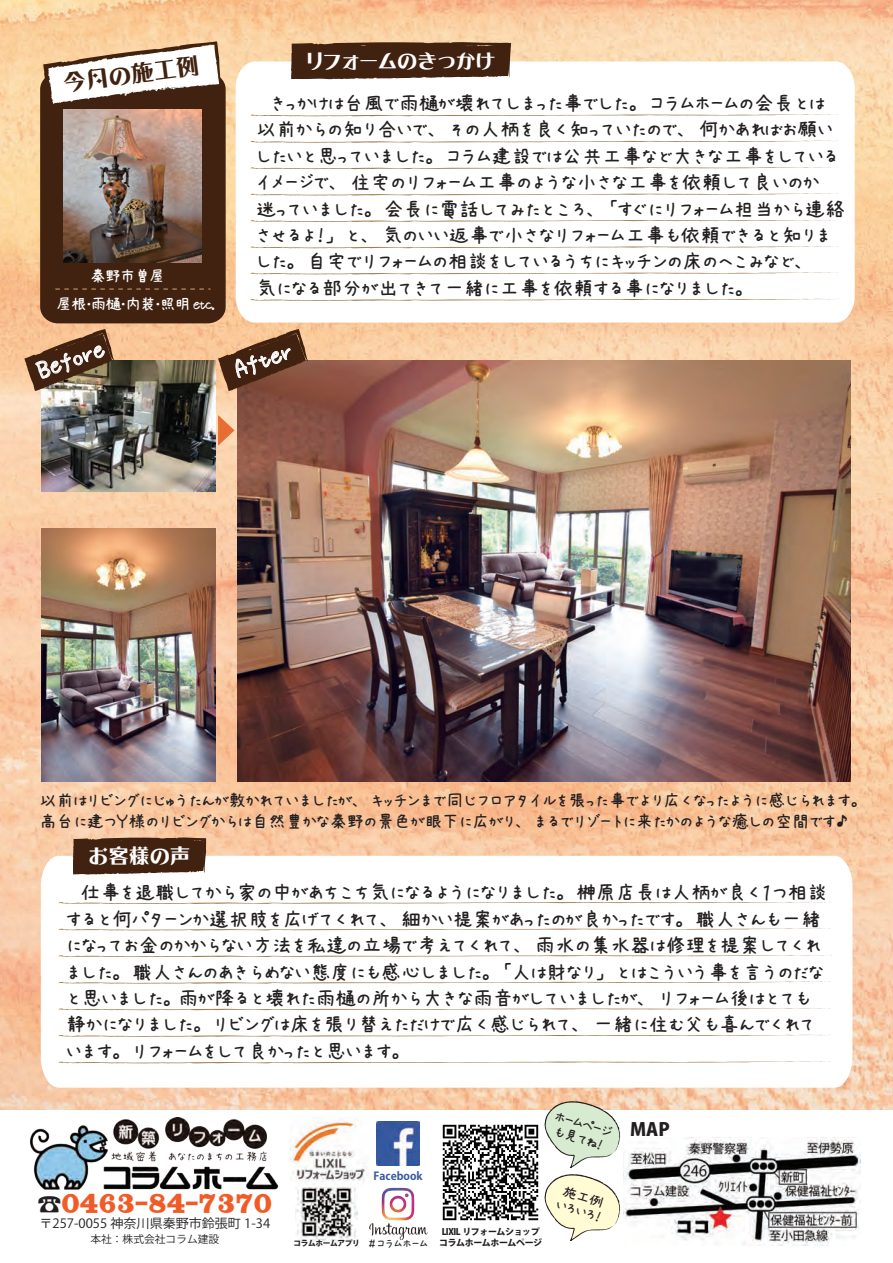
<style>
.page{position:relative;width:893px;height:1263px;background:#fff}
.page>*{position:absolute;margin:0;border:0;box-sizing:border-box;transform-origin:0 0}
.t1{font:28.5px "Koz Go Pro";color:#e86d33;scale:.79 1}
.t2{font:25.65px "AP Japanesefont";color:#fff}
.t3{font:24px "HG Suji 001";color:#f15b27}
.t4{font:22.8px "DF Roman Yuki W9 WING RKSJ H";color:#41210f}
.t5{font:21px/26.4px "AP Japanesefont";letter-spacing:-.05em;color:#231f20}
.t6{font:20.55px "DF Roman Yuki W9 WING RKSJ H";color:#fff}
.t7{font:18px/21px "AP Japanesefont";letter-spacing:-.05em;color:#231f20}
.t8{font:800 18px "Koz Go Pro";color:#231f20}
.t9{font:16.5px "AP Japanesefont";letter-spacing:-.1em;color:#fff}
.t10{font:15px/14.4px "AP Japanesefont";color:#231f20}
.t11{font:12.75px "Koz Go Pro";color:#231f20}
.t12{font:700 10.95px "Koz Go Pro";color:#3859a0}
.t13{font:10.5px "Koz Go Pro";color:#231f20}
.t14{font:800 9px/10.5px "Koz Go Pro";letter-spacing:-.05em;color:#231f20}
.t15{font:800 7.8px "Koz Go Pro";letter-spacing:-.05em;color:#231f20}
.s1{font-family:"Koz Go Pro";color:#231f20}
.s2{font-family:"AP Japanesefont";font-weight:400;font-size:12px;color:#262626}
</style>
<div class="page">
<img style="left:0;top:0;width:893px;height:1110px">
<img style="left:41px;top:529px;width:174px;height:252px">
<img style="left:41px;top:361px;width:174px;height:130px">
<div style="left:40px;top:73px;width:186px;height:250px;background:#41210f;border-radius:17px"></div>
<img style="left:624px;top:1139px;width:236px;height:107px">
<img style="left:30px;top:1117px;width:249px;height:73px">
<img style="left:381px;top:1187px;width:34px;height:34px">
<img style="left:369px;top:1223px;width:59px;height:17px">
<img style="left:296px;top:1187px;width:61px;height:55px">
<img style="left:291px;top:1117px;width:77px;height:68px">
<img style="left:376px;top:1122px;width:44px;height:43px">
<svg style="left:41px;top:856px;width:811px;height:232px"></svg>
<svg style="left:57px;top:955px;width:778px;height:3px"></svg>
<svg style="left:57px;top:981px;width:777px;height:3px"></svg>
<svg style="left:57px;top:1008px;width:776px;height:3px"></svg>
<svg style="left:57px;top:1034px;width:777px;height:3px"></svg>
<svg style="left:73px;top:837px;width:133px;height:38px;background:#503220"></svg>
<svg style="left:57px;top:901px;width:777px;height:4px"></svg>
<svg style="left:57px;top:928px;width:776px;height:3px"></svg>
<svg style="left:57px;top:1061px;width:777px;height:3px"></svg>
<img style="left:442px;top:1124px;width:97px;height:97px">
<svg style="left:544px;top:1100px;width:77px;height:141px"></svg>
<svg style="left:24px;top:329px;width:91px;height:62px;background:#8f7157"></svg>
<svg style="left:217px;top:413px;width:19px;height:33px"></svg>
<svg style="left:55px;top:288px;width:155px;height:2px"></svg>
<img style="left:63px;top:109px;width:139px;height:154px">
<svg style="left:43px;top:41px;width:178px;height:63px"></svg>
<svg style="left:236px;top:61px;width:619px;height:262px"></svg>
<svg style="left:291px;top:42px;width:220px;height:37px;background:#4b2c1a"></svg>
<svg style="left:250px;top:193px;width:589px;height:3px"></svg>
<svg style="left:250px;top:220px;width:589px;height:3px"></svg>
<svg style="left:250px;top:246px;width:589px;height:3px"></svg>
<svg style="left:250px;top:140px;width:589px;height:3px"></svg>
<svg style="left:250px;top:167px;width:589px;height:3px"></svg>
<svg style="left:250px;top:114px;width:589px;height:3px"></svg>
<svg style="left:250px;top:272px;width:589px;height:3px"></svg>
<svg style="left:250px;top:299px;width:589px;height:3px"></svg>
<img style="left:238px;top:361px;width:613px;height:421px">
<svg style="left:218px;top:329px;width:90px;height:62px;background:#8b634a"></svg>
<p class="t4" style="left:62px;top:71px;width:138px;rotate:-7deg">今月の施工例</p>
<p class="t6" style="left:306px;top:51px;width:191px">リフォームのきっかけ</p>
<p class="t5" style="left:256px;top:90px;width:591px">　きっかけは台風で雨樋が壊れてしまった事でした。コラムホームの会長とは以前からの知り合いで、その人柄を良く知っていたので、何かあればお願いしたいと思っていました。コラム建設では公共工事など大きな工事をしているイメージで、住宅のリフォーム工事のような小さな工事を依頼して良いのか迷っていました。会長に電話してみたところ、「すぐにリフォーム担当から連絡させるよ！」と、気のいい返事で小さなリフォーム工事も依頼できると知りました。自宅でリフォームの相談をしているうちにキッチンの床のへこみなど、<br>気になる部分が出てきて一緒に工事を依頼する事になりました。</p>
<p class="t9" style="left:90px;top:267px;width:77px">秦野市曽屋</p>
<p class="t9" style="left:56px;top:296px;width:162px">屋根･雨樋･内装･照明 etc.</p>
<p class="t2" style="left:34px;top:359px;width:72px;rotate:-20deg">Before</p>
<p class="t2" style="left:231px;top:358px;width:61px;rotate:-20deg">After</p>
<h1 class="t1" style="left:213px;top:412px;width:30px">▶</h1>
<p class="t7" style="left:39px;top:790px;width:822px">以前はリビングにじゅうたんが敷かれていましたが、キッチンまで同じフロアタイルを張った事でより広くなったように感じられます。高台に建つＹ様のリビングからは自然豊かな秦野の景色が眼下に広がり、まるでリゾートに来たかのような癒しの空間です♪</p>
<p class="t6" style="left:88px;top:845px;width:104px">お客様の声</p>
<p class="t5" style="left:66px;top:880px;width:764px">　仕事を退職してから家の中があちこち気になるようになりました。榊原店長は人柄が良く１つ相談すると何パターンか選択肢を広げてくれて、細かい提案があったのが良かったです。職人さんも一緒になってお金のかからない方法を私達の立場で考えてくれて、雨水の集水器は修理を提案してくれました。職人さんのあきらめない態度にも感心しました。「人は財なり」とはこういう事を言うのだなと思いました。 雨が降ると壊れた雨樋の所から大きな雨音がしていましたが、リフォーム後はとても静かになりました。リビングは床を張り替えただけで広く感じられて、一緒に住む父も喜んでくれています。リフォームをして良かったと思います。</p>
<p class="t3" style="left:37px;top:1192px;width:237px"><span class="s1">☎</span>0463-84-7370</p>
<p class="t13" style="left:90px;top:1232px;width:130px">本社：株式会社コラム建設</p>
<p class="t11" style="left:39px;top:1215px;width:232px">〒257-0055 神奈川県秦野市鈴張町 1-34</p>
<p class="t12" style="left:374px;top:1169px;width:51px">Facebook</p>
<p class="t15" style="left:293px;top:1238px;width:137px">コラムホームアプリ <span class="s2">＃コラムホーム</span></p>
<p class="t14" style="left:439px;top:1227px;width:105px">LIXIL リフォームショップコラムホームホームページ</p>
<p class="t10" style="left:557px;top:1109px;width:61px;rotate:17deg">ホームページも見てね！</p>
<p class="t10" style="left:562px;top:1183px;width:50px;rotate:17deg">施工例いろいろ！</p>
<p class="t8" style="left:630px;top:1118px;width:41px">MAP</p>
</div>
